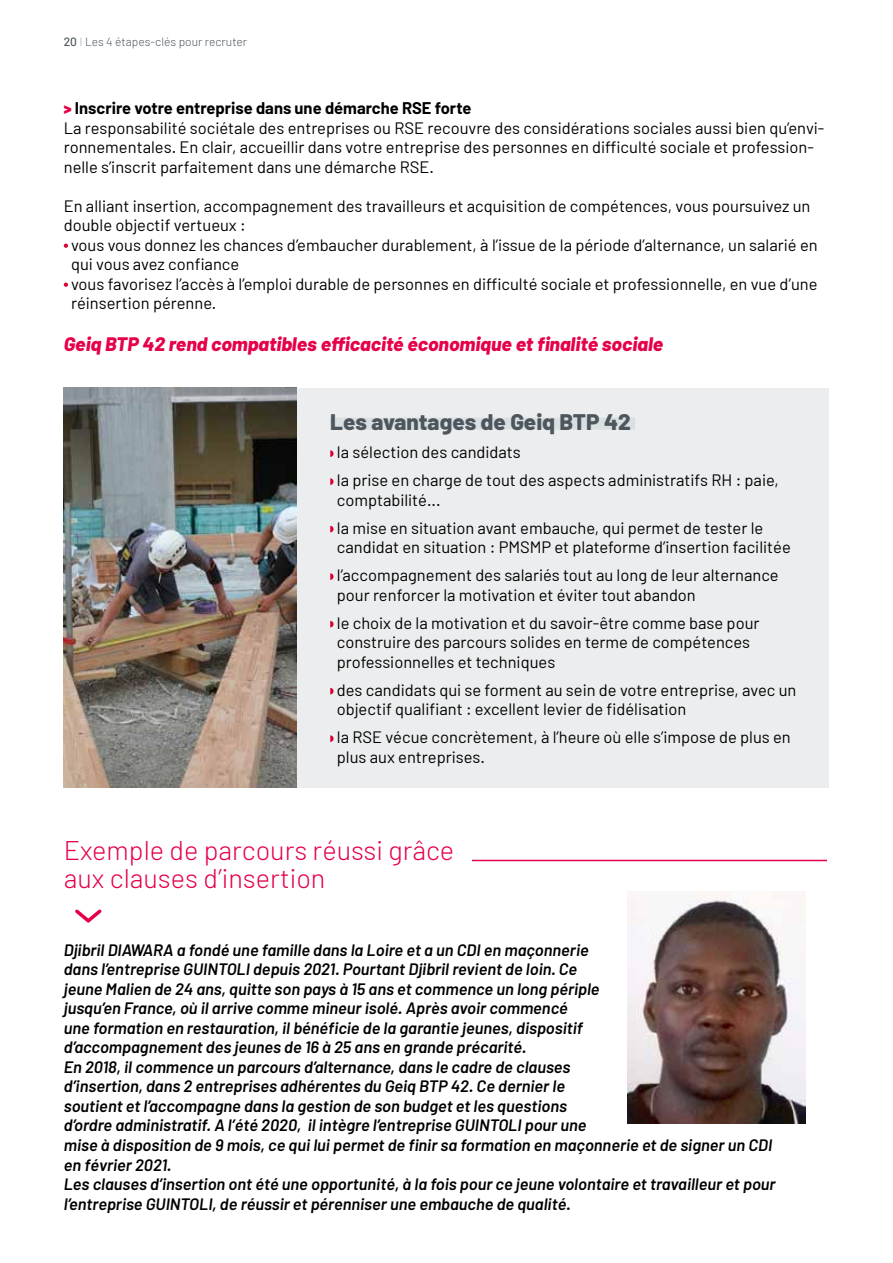
<style>
.page{position:relative;width:893px;height:1263px;background:#fff}
.page>*{position:absolute;margin:0;border:0;box-sizing:border-box;transform-origin:0 0}
.t1{font:300 27px/27px "Barlow";color:#e50048}
.t2{font:800 22.5px "Barlow";color:#4c565c}
.t3{font:italic 800 19.5px "Barlow";color:#e50048}
.t4{font:16.5px/19.5px "Barlow";color:#000}
.t5{font:italic 600 16.5px/19.5px "Barlow";color:#000}
.t6{font:300 12px "Barlow";color:#4c565c}
.s1{font-weight:500}
.s2{color:#a5adb4}
.s3{font-weight:900;color:#e50048}
.s4{font-weight:700}
</style>
<div class="page">
<div style="left:64px;top:388px;width:765px;height:399px;background:#ecedee"></div>
<div style="left:330px;top:418px;width:305px;height:12px;background:#dadfe2"></div>
<svg style="left:330px;top:450px;width:4px;height:7px"></svg>
<svg style="left:330px;top:478px;width:4px;height:7px"></svg>
<svg style="left:330px;top:526px;width:4px;height:6px"></svg>
<svg style="left:330px;top:573px;width:4px;height:7px"></svg>
<svg style="left:330px;top:621px;width:4px;height:6px"></svg>
<svg style="left:330px;top:688px;width:4px;height:6px"></svg>
<svg style="left:330px;top:735px;width:4px;height:7px"></svg>
<img style="left:64px;top:388px;width:232px;height:399px">
<svg style="left:64px;top:244px;width:4px;height:4px"></svg>
<svg style="left:64px;top:283px;width:4px;height:4px"></svg>
<svg style="left:75px;top:909px;width:27px;height:14px"></svg>
<img style="left:627px;top:892px;width:178px;height:232px">
<hr style="left:472px;top:860px;width:355px;height:1px;background:#e50048">
<p class="t6" style="left:64px;top:34px;width:185px"><span class="s1">20</span> <span class="s2">I</span> Les 4 étapes-clés pour recruter</p>
<p class="t4" style="left:64px;top:98px;width:762px"><span class="s3">&gt;</span> <span class="s4">Inscrire votre entreprise dans une démarche RSE forte<br></span>La responsabilité sociétale des entreprises ou RSE recouvre des considérations sociales aussi bien qu’envi&shy;ronnementales. En clair, accueillir dans votre entreprise des personnes en difficulté sociale et profession&shy;nelle s’inscrit parfaitement dans une démarche RSE.</p>
<p class="t4" style="left:64px;top:196px;width:748px">En alliant insertion, accompagnement des travailleurs et acquisition de compétences, vous poursuivez un</p>
<p class="t4" style="left:64px;top:215px;width:183px">double objectif vertueux :</p>
<p class="t4" style="left:71px;top:235px;width:748px">vous vous donnez les chances d’embaucher durablement, à l’issue de la période d’alternance, un salarié en</p>
<p class="t4" style="left:71px;top:254px;width:170px">qui vous avez confiance</p>
<p class="t4" style="left:71px;top:274px;width:748px">vous favorisez l’accès à l’emploi durable de personnes en difficulté sociale et professionnelle, en vue d’une</p>
<p class="t4" style="left:71px;top:293px;width:147px">réinsertion pérenne.</p>
<p class="t3" style="left:64px;top:332px;width:601px">Geiq BTP 42 rend compatibles efficacité économique et finalité sociale</p>
<h2 class="t2" style="left:330px;top:408px;width:302px">Les avantages de Geiq BTP 42</h2>
<p class="t4" style="left:337px;top:438px;width:444px;line-height:28px">la sélection des candidats<br>la prise en charge de tout des aspects administratifs RH : paie,</p>
<p class="t4" style="left:337px;top:485px;width:428px;line-height:28px">comptabilité...<br>la mise en situation avant embauche, qui permet de tester le</p>
<p class="t4" style="left:337px;top:533px;width:455px;line-height:28px">candidat en situation : PMSMP et plateforme d’insertion facilitée l’accompagnement des salariés tout au long de leur alternance</p>
<p class="t4" style="left:337px;top:580px;width:424px;line-height:28px">pour renforcer la motivation et éviter tout abandon<br>le choix de la motivation et du savoir-être comme base pour</p>
<p class="t4" style="left:337px;top:632px;width:415px">construire des parcours solides en terme de compétences professionnelles et techniques</p>
<p class="t4" style="left:337px;top:680px;width:461px">des candidats qui se forment au sein de votre entreprise, avec un objectif qualifiant : excellent levier de fidélisation</p>
<p class="t4" style="left:337px;top:727px;width:455px">la RSE vécue concrètement, à l’heure où elle s’impose de plus en plus aux entreprises.</p>
<h1 class="t1" style="left:64px;top:836px;width:392px">Exemple de parcours réussi grâce aux clauses d’insertion</h1>
<p class="t5" style="left:64px;top:940px;width:713px">Djibril DIAWARA a fondé une famille dans la Loire et a un CDI en maçonnerie<br>dans l’entreprise GUINTOLI depuis 2021. Pourtant Djibril revient de loin. Ce<br>jeune Malien de 24 ans, quitte son pays à 15 ans et commence un long périple<br>jusqu’en France, où il arrive comme mineur isolé. Après avoir commencé<br>une formation en restauration, il bénéficie de la garantie jeunes, dispositif<br>d’accompagnement des jeunes de 16 à 25 ans en grande précarité.<br>En 2018, il commence un parcours d’alternance, dans le cadre de clauses<br>d’insertion, dans 2 entreprises adhérentes du Geiq BTP 42. Ce dernier le<br>soutient et l’accompagne dans la gestion de son budget et les questions<br>d’ordre administratif. A l’été 2020, il intègre l’entreprise GUINTOLI pour une<br>mise à disposition de 9 mois, ce qui lui permet de finir sa formation en maçonnerie et de signer un CDI en février 2021.<br>Les clauses d’insertion ont été une opportunité, à la fois pour ce jeune volontaire et travailleur et pour l’entreprise GUINTOLI, de réussir et pérenniser une embauche de qualité.</p>
</div>
